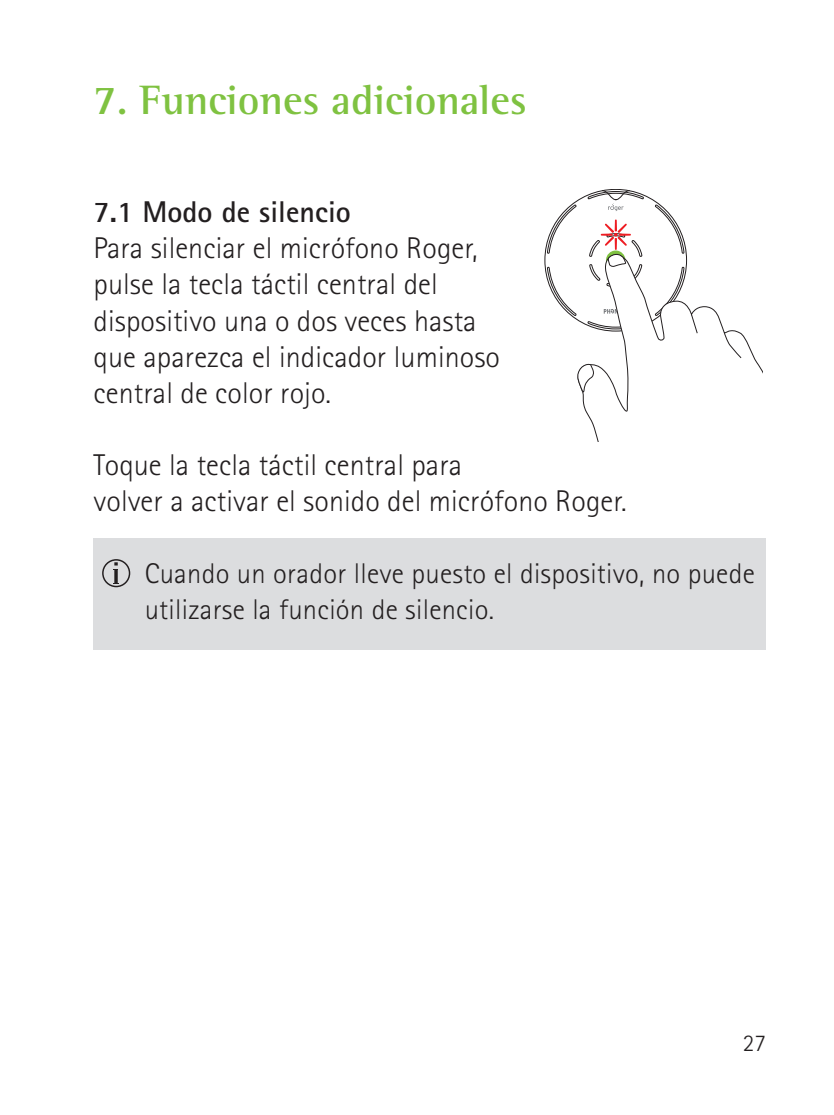
<style>
.page{position:relative;width:834px;height:1115px;background:#fff}
.page>*{position:absolute;margin:0;border:0;box-sizing:border-box;transform-origin:0 0}
.t1{font:700 42px "Rotis Semi Serif Pro";color:#7fc241}
.t2{font:300 30px/36px "Rotis Sans Serif Pro";letter-spacing:.005em;color:#231f20}
.t3{font:700 30px "Rotis Sans Serif Pro";letter-spacing:.005em;color:#231f20}
.t4{font:300 28.5px/36px "Rotis Sans Serif Pro";letter-spacing:.01em;color:#231f20}
.t5{font:300 24px "Rotis Sans Serif Pro";color:#231f20}
</style>
<div class="page">
<svg style="left:547px;top:190px;width:215px;height:251px"></svg>
<div style="left:94px;top:537px;width:671px;height:112px;background:#dcdddf"></div>
<svg style="left:102px;top:559px;width:28px;height:28px"></svg>
<h1 class="t1" style="left:94px;top:75px;width:435px">7. Funciones adicionales</h1>
<p class="t3" style="left:94px;top:193px;width:259px">7.1 Modo de silencio</p>
<p class="t2" style="left:94px;top:230px;width:408px">Para silenciar el micrófono Roger, pulse la tecla táctil central del dispositivo una o dos veces hasta que aparezca el indicador luminoso central de color rojo.</p>
<p class="t2" style="left:94px;top:446px;width:534px">Toque la tecla táctil central para<br>volver a activar el sonido del micrófono Roger.</p>
<p class="t4" style="left:145px;top:555px;width:611px">Cuando un orador lleve puesto el dispositivo, no puede utilizarse la función de silencio.</p>
<p class="t5" style="left:742px;top:1028px;width:25px">27</p>
</div>
